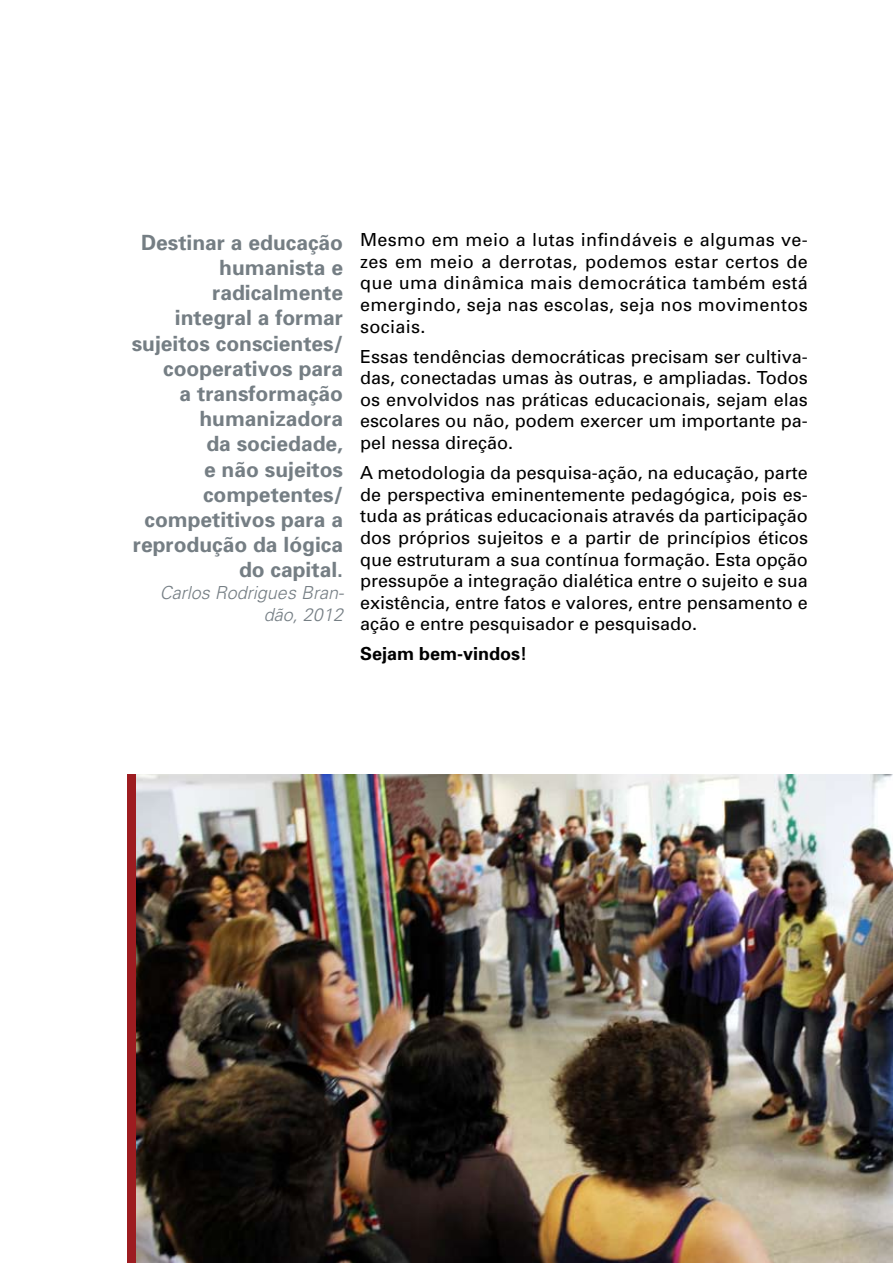
<style>
.page{position:relative;width:893px;height:1263px;background:#fff}
.page>*{position:absolute;margin:0;border:0;box-sizing:border-box;transform-origin:0 0}
.t1{font:700 21px/25.2px "Univers";color:#757e84;text-align:right}
.t2{font:18px/21.6px "Univers";color:#000;text-align:justify}
.t3{font:italic 300 18px/21.6px "Univers";color:#757e84;text-align:right}
.t4{font:700 18px "Univers";color:#000}
</style>
<div class="page">
<div style="left:128px;top:774px;width:12px;height:489px;background:#9d1c20"></div>
<img style="left:136px;top:774px;width:757px;height:489px">
<p class="t1" style="left:132px;top:230px;width:213px">Destinar a educação humanista e radicalmente integral a formar sujeitos conscientes/ cooperativos para<br>a transformação humanizadora<br>da sociedade,<br>e não sujeitos competentes/ competitivos para a reprodução da lógica do capital.</p>
<p class="t3" style="left:160px;top:582px;width:185px">Carlos Rodrigues Bran&shy;dão, 2012</p>
<p class="t2" style="left:360px;top:229px;width:449px">Mesmo em meio a lutas infindáveis e algumas ve&shy;zes em meio a derrotas, podemos estar certos de que uma dinâmica mais democrática também está emergindo, seja nas escolas, seja nos movimentos sociais.</p>
<p class="t2" style="left:360px;top:346px;width:449px">Essas tendências democráticas precisam ser cultiva&shy;das, conectadas umas às outras, e ampliadas. Todos os envolvidos nas práticas educacionais, sejam elas escolares ou não, podem exercer um importante pa&shy;pel nessa direção.</p>
<p class="t2" style="left:360px;top:462px;width:449px">A metodologia da pesquisa-ação, na educação, parte de perspectiva eminentemente pedagógica, pois es&shy;tuda as práticas educacionais através da participação dos próprios sujeitos e a partir de princípios éticos que estruturam a sua contínua formação. Esta opção pressupõe a integração dialética entre o sujeito e sua existência, entre fatos e valores, entre pensamento e ação e entre pesquisador e pesquisado.</p>
<p class="t4" style="left:360px;top:643px;width:169px">Sejam bem-vindos!</p>
</div>
